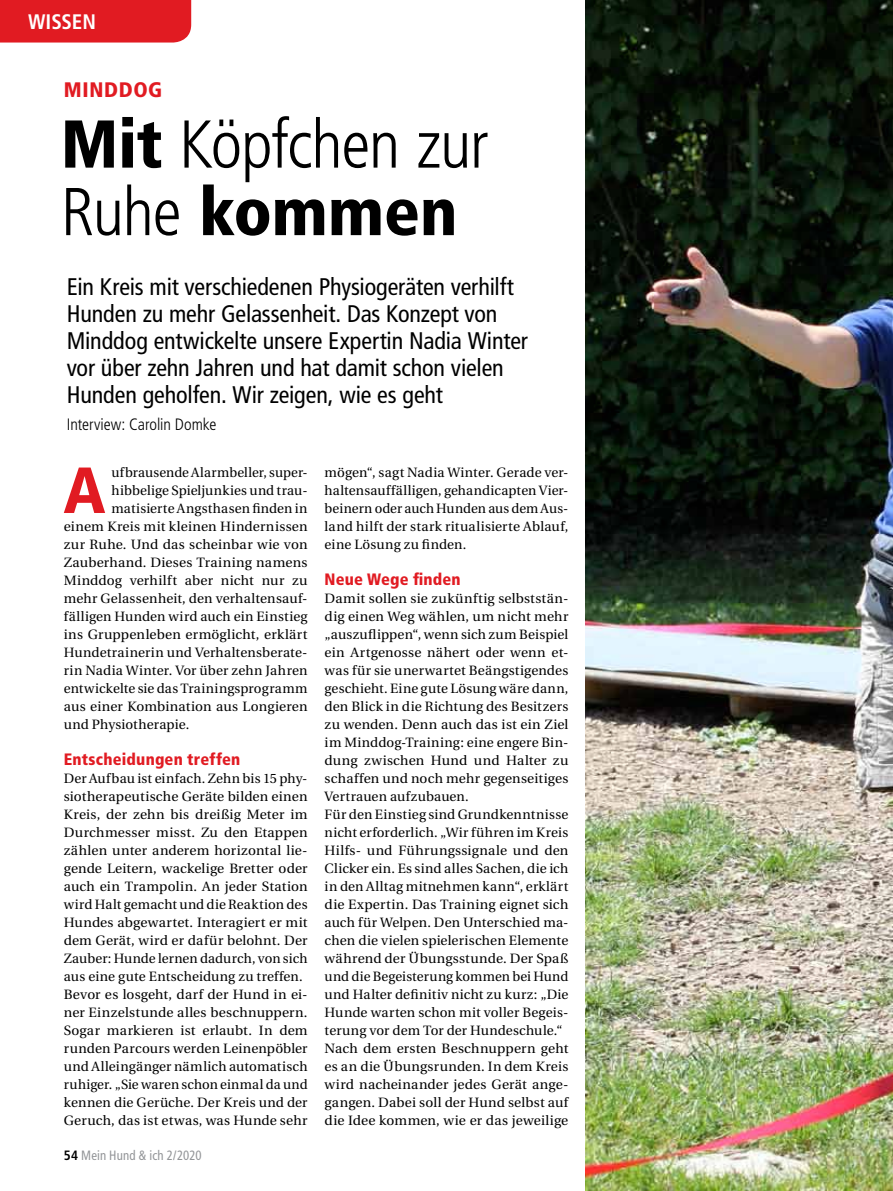
<style>
.page{position:relative;width:893px;height:1191px;background:#fff}
.page>*{position:absolute;margin:0;border:0;box-sizing:border-box;transform-origin:0 0}
.t1{font:300 condensed 67.5px/67.5px "Frutiger";letter-spacing:-.02em;color:#000}
.t2{font:900 condensed 65.1px "Frutiger LT";color:#e11b22}
.t3{font:condensed 24px/27px "Frutiger LT";letter-spacing:-.005em;color:#000}
.t4{font:900 condensed 21px "Frutiger LT";letter-spacing:.03em;color:#e11b22}
.t5{font:700 condensed 21px "Frutiger";letter-spacing:-.005em;color:#fff}
.t6{font:900 condensed 16.5px "Frutiger LT";letter-spacing:.01em;color:#e11b22}
.t7{font:300 condensed 16.5px "Frutiger LT";letter-spacing:-.005em;color:#000}
.t8{font:13.5px/18px "Utopia";letter-spacing:.01em;color:#000}
.t9{font:condensed 13.5px "Frutiger";letter-spacing:.005em;color:#939598;scale:.95 1}
.s1{font-weight:900}
.s2{font-weight:700;color:#000}
</style>
<div class="page">
<img style="left:585px;top:0;width:308px;height:1191px">
<div style="left:0;top:0;width:191px;height:43px;background:#e11b22"></div>
<h3 class="t5" style="left:28px;top:9px;width:69px">WISSEN</h3>
<h3 class="t4" style="left:64px;top:77px;width:100px">Minddog</h3>
<h1 class="t1" style="left:61px;top:111px;width:429px"><span class="s1">Mit</span> Köpfchen zur<br>Ruhe <span class="s1">kommen</span></h1>
<h3 class="t3" style="left:67px;top:273px;width:463px">Ein Kreis mit verschiedenen Physiogeräten verhilft Hunden zu mehr Gelassenheit. Das Konzept von Minddog entwickelte unsere Expertin Nadia Winter vor über zehn Jahren und hat damit schon vielen Hunden geholfen. Wir zeigen, wie es geht</h3>
<p class="t7" style="left:67px;top:415px;width:151px">Interview: Carolin Domke</p>
<h2 class="t2" style="left:63px;top:451px;width:44px">A</h2>
<p class="t8" style="left:111px;top:463px;width:198px">ufbrausende Alarmbeller, super-</p>
<p class="t8" style="left:325px;top:463px;width:245px;text-align:justify">mögen“, sagt Nadia Winter. Gerade ver&shy;haltensauffälligen, gehandicapten Vier&shy;beinern oder auch Hunden aus dem Aus&shy;land hilft der stark ritualisierte Ablauf, eine Lösung zu finden.</p>
<p class="t6" style="left:325px;top:569px;width:138px">Neue Wege finden</p>
<p class="t8" style="left:325px;top:589px;width:245px">Damit sollen sie zukünftig selbststän&shy;dig einen Weg wählen, um nicht mehr „auszuflippen“, wenn sich zum Beispiel ein Artgenosse nähert oder wenn et&shy;was für sie unerwartet Beängstigendes geschieht. Eine gute Lösung wäre dann, den Blick in die Richtung des Besitzers zu wenden. Denn auch das ist ein Ziel im Minddog-Training: eine engere Bin&shy;dung zwischen Hund und Halter zu schaffen und noch mehr gegenseitiges Vertrauen aufzubauen.<br>Für den Einstieg sind Grundkenntnisse nicht erforderlich. „Wir führen im Kreis Hilfs- und Führungssignale und den Clicker ein. Es sind alles Sachen, die ich in den Alltag mitnehmen kann“, erklärt die Expertin. Das Training eignet sich auch für Welpen. Den Unterschied ma&shy;chen die vielen spielerischen Elemente während der Übungsstunde. Der Spaß und die Begeisterung kommen bei Hund und Halter definitiv nicht zu kurz: „Die Hunde warten schon mit voller Begeis&shy;terung vor dem Tor der Hundeschule.“ Nach dem ersten Beschnuppern geht es an die Übungsrunden. In dem Kreis wird nacheinander jedes Gerät ange&shy;gangen. Dabei soll der Hund selbst auf die Idee kommen, wie er das jeweilige</p>
<p class="t8" style="left:111px;top:481px;width:198px">hibbelige Spieljunkies und trau-</p>
<p class="t8" style="left:111px;top:499px;width:198px">matisierte Angsthasen finden in</p>
<p class="t8" style="left:64px;top:517px;width:245px">einem Kreis mit kleinen Hindernissen</p>
<p class="t8" style="left:64px;top:535px;width:245px">zur Ruhe. Und das scheinbar wie von</p>
<p class="t8" style="left:64px;top:553px;width:245px">Zauberhand. Dieses Training namens</p>
<p class="t8" style="left:64px;top:571px;width:245px">Minddog verhilft aber nicht nur zu</p>
<p class="t8" style="left:64px;top:589px;width:245px">mehr Gelassenheit, den verhaltensauf-</p>
<p class="t8" style="left:64px;top:607px;width:245px">fälligen Hunden wird auch ein Einstieg</p>
<p class="t8" style="left:64px;top:625px;width:245px">ins Gruppenleben ermöglicht, erklärt</p>
<p class="t8" style="left:64px;top:643px;width:245px">Hundetrainerin und Verhaltensberate-</p>
<p class="t8" style="left:64px;top:661px;width:245px">rin Nadia Winter. Vor über zehn Jahren</p>
<p class="t8" style="left:64px;top:679px;width:245px">entwickelte sie das Trainingsprogramm</p>
<p class="t8" style="left:64px;top:697px;width:245px">aus einer Kombination aus Longieren</p>
<p class="t8" style="left:64px;top:715px;width:127px">und Physiotherapie.</p>
<p class="t6" style="left:64px;top:749px;width:178px">Entscheidungen treffen</p>
<p class="t8" style="left:64px;top:769px;width:245px">Der Aufbau ist einfach. Zehn bis 15 phy&shy;siotherapeutische Geräte bilden einen Kreis, der zehn bis dreißig Meter im Durchmesser misst. Zu den Etappen zählen unter anderem horizontal lie&shy;gende Leitern, wackelige Bretter oder auch ein Trampolin. An jeder Station wird Halt gemacht und die Reaktion des Hundes abgewartet. Interagiert er mit dem Gerät, wird er dafür belohnt. Der Zauber: Hunde lernen dadurch, von sich aus eine gute Entscheidung zu treffen.<br>Bevor es losgeht, darf der Hund in ei&shy;ner Einzelstunde alles beschnuppern.<br>Sogar markieren ist erlaubt. In dem runden Parcours werden Leinenpöbler und Alleingänger nämlich automatisch ruhiger. „Sie waren schon einmal da und kennen die Gerüche. Der Kreis und der Geruch, das ist etwas, was Hunde sehr</p>
<p class="t9" style="left:64px;top:1147px;width:147px"><span class="s2">54</span> Mein Hund &amp; ich 2/2020</p>
</div>
